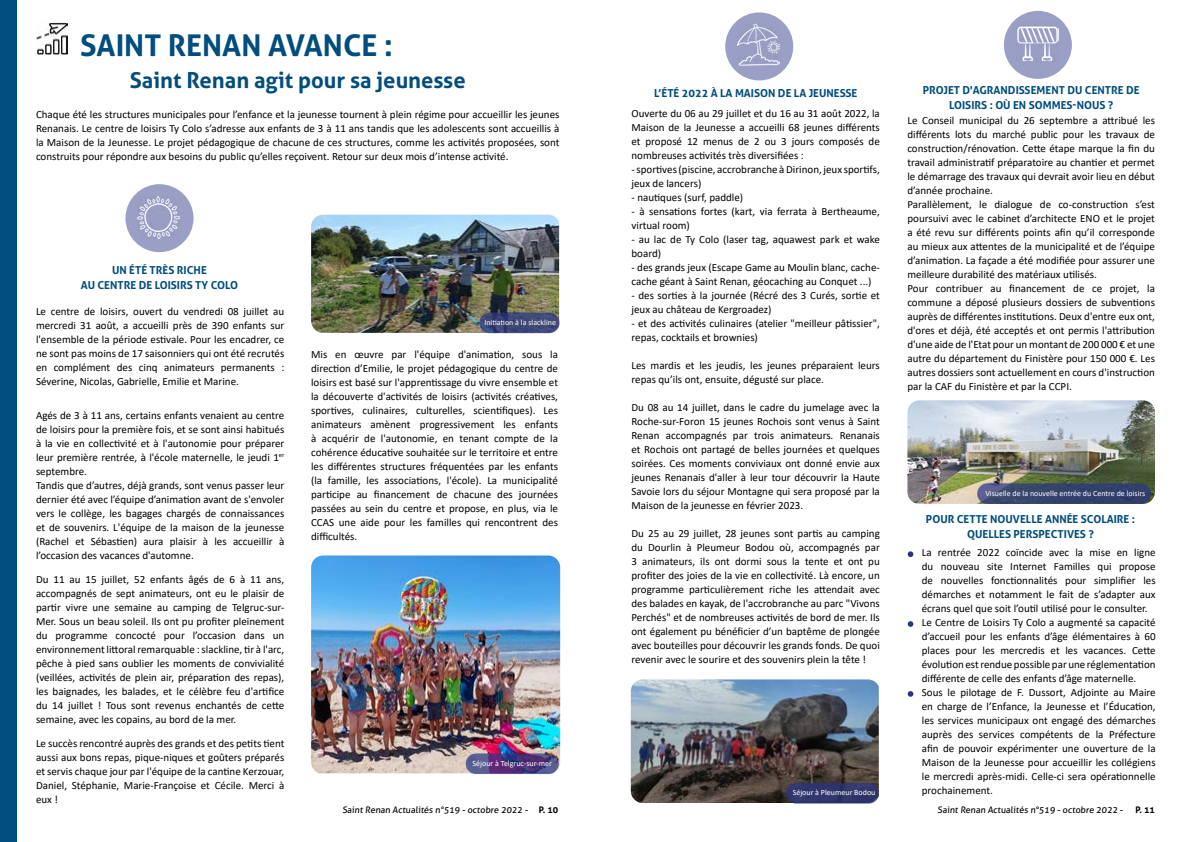
<style>
.page{position:relative;width:1191px;height:842px;background:#fff}
.page>*{position:absolute;margin:0;border:0;box-sizing:border-box;transform-origin:0 0}
.t1{font:700 30px "Aller";color:#004d7e}
.t2{font:700 22px "Aller";color:#004d7e}
.t3{font:11px/14px "Calibri";color:#000}
.t4{font:700 11px/15px "Aller";color:#004d7e;text-align:center}
.t5{font:9px "Aller";color:#000}
.t6{font:8px "Calibri";color:#fff}
.s1{font-weight:700}
</style>
<div class="page">
<svg style="left:907px;top:551px;width:6px;height:6px"></svg>
<svg style="left:907px;top:621px;width:6px;height:6px"></svg>
<svg style="left:907px;top:691px;width:6px;height:6px"></svg>
<div style="left:0;top:0;width:17px;height:842px;background:#004d7e"></div>
<img style="left:36px;top:23px;width:32px;height:32px">
<img style="left:311px;top:555px;width:249px;height:218px">
<img style="left:311px;top:215px;width:248px;height:118px">
<img style="left:907px;top:400px;width:248px;height:104px">
<img style="left:631px;top:679px;width:247px;height:124px">
<div style="left:125px;top:184px;width:68px;height:68px;background:#9aa0c5;border-radius:50%"></div>
<img style="left:138px;top:196px;width:42px;height:42px">
<div style="left:725px;top:12px;width:68px;height:68px;background:#9aa0c5;border-radius:50%"></div>
<div style="left:1003px;top:11px;width:68px;height:68px;background:#9aa0c5;border-radius:50%"></div>
<img style="left:737px;top:24px;width:42px;height:42px">
<img style="left:1016px;top:22px;width:42px;height:40px">
<svg style="left:479px;top:313px;width:80px;height:20px;background:#3d4676"></svg>
<svg style="left:466px;top:753px;width:93px;height:21px;background:#524180"></svg>
<div style="left:786px;top:783px;width:93px;height:21px;background:#30366b;border-radius:10px"></div>
<svg style="left:977px;top:483px;width:174px;height:21px;background:#38466e"></svg>
<h1 class="t1" style="left:80px;top:27px;width:314px">SAINT RENAN AVANCE :</h1>
<h2 class="t2" style="left:130px;top:66px;width:337px">Saint Renan agit pour sa jeunesse</h2>
<p class="t3" style="left:36px;top:107px;width:525px;text-align:justify">Chaque été les structures municipales pour l’enfance et la jeunesse tournent à plein régime pour accueillir les jeunes Renanais. Le centre de loisirs Ty Colo s’adresse aux enfants de 3 à 11 ans tandis que les adolescents sont accueillis à la Maison de la Jeunesse. Le projet pédagogique de chacune de ces structures, comme les activités proposées, sont construits pour répondre aux besoins du public qu’elles reçoivent. Retour sur deux mois d’intense activité.</p>
<p class="t4" style="left:81px;top:263px;width:159px">UN ÉTÉ TRÈS RICHE<br>AU CENTRE DE LOISIRS TY COLO</p>
<p class="t3" style="left:36px;top:304px;width:250px;text-align:justify">Le centre de loisirs, ouvert du vendredi 08 juillet au mercredi 31 août, a accueilli près de 390 enfants sur l'ensemble de la période estivale. Pour les encadrer, ce ne sont pas moins de 17 saisonniers qui ont été recrutés en complément des cinq animateurs permanents :<br>Séverine, Nicolas, Gabrielle, Emilie et Marine.</p>
<p class="t3" style="left:36px;top:408px;width:250px">Agés de 3 à 11 ans, certains enfants venaient au centre de loisirs pour la première fois, et se sont ainsi habitués à la vie en collectivité et à l'autonomie pour préparer leur première rentrée, à l'école maternelle, le jeudi 1<sup>er </sup>septembre.<br>Tandis que d’autres, déjà grands, sont venus passer leur dernier été avec l’équipe d’animation avant de s'envoler vers le collège, les bagages chargés de connaissances et de souvenirs. L'équipe de la maison de la jeunesse (Rachel et Sébastien) aura plaisir à les accueillir à l’occasion des vacances d'automne.</p>
<p class="t3" style="left:36px;top:572px;width:250px;text-align:justify">Du 11 au 15 juillet, 52 enfants âgés de 6 à 11 ans, accompagnés de sept animateurs, ont eu le plaisir de partir vivre une semaine au camping de Telgruc-sur-Mer. Sous un beau soleil. Ils ont pu profiter pleinement du programme concocté pour l’occasion dans un environnement littoral remarquable : slackline, tir à l'arc, pêche à pied sans oublier les moments de convivialité (veillées, activités de plein air, préparation des repas), les baignades, les balades, et le célèbre feu d'artifice du 14 juillet ! Tous sont revenus enchantés de cette semaine, avec les copains, au bord de la mer.</p>
<p class="t3" style="left:36px;top:736px;width:250px;text-align:justify">Le succès rencontré auprès des grands et des petits tient aussi aux bons repas, pique-niques et goûters préparés et servis chaque jour par l'équipe de la cantine Kerzouar, Daniel, Stéphanie, Marie-Françoise et Cécile. Merci à eux !</p>
<p class="t6" style="left:484px;top:317px;width:73px">Initiation à la slackline</p>
<p class="t3" style="left:311px;top:347px;width:248px;text-align:justify">Mis en œuvre par l'équipe d'animation, sous la direction d’Emilie, le projet pédagogique du centre de loisirs est basé sur l'apprentissage du vivre ensemble et la découverte d'activités de loisirs (activités créatives, sportives, culinaires, culturelles, scientifiques). Les animateurs amènent progressivement les enfants à acquérir de l'autonomie, en tenant compte de la cohérence éducative souhaitée sur le territoire et entre les différentes structures fréquentées par les enfants (la famille, les associations, l'école). La municipalité participe au financement de chacune des journées passées au sein du centre et propose, en plus, via le CCAS une aide pour les familles qui rencontrent des difficultés.</p>
<p class="t6" style="left:472px;top:757px;width:81px">Séjour à Telgruc-sur-mer</p>
<p class="t4" style="left:654px;top:85px;width:205px">L’ÉTÉ 2022 À LA MAISON DE LA JEUNESSE</p>
<p class="t4" style="left:922px;top:82px;width:218px">PROJET D'AGRANDISSEMENT DU CENTRE DE<br>LOISIRS : OÙ EN SOMMES-NOUS ?</p>
<p class="t3" style="left:631px;top:106px;width:250px;text-align:justify">Ouverte du 06 au 29 juillet et du 16 au 31 août 2022, la Maison de la Jeunesse a accueilli 68 jeunes différents et proposé 12 menus de 2 ou 3 jours composés de nombreuses activités très diversifiées :</p>
<p class="t3" style="left:631px;top:162px;width:250px">- sportives (piscine, accrobranche à Dirinon, jeux sportifs, jeux de lancers)</p>
<p class="t3" style="left:631px;top:190px;width:113px">- nautiques (surf, paddle)</p>
<p class="t3" style="left:631px;top:204px;width:250px">- à sensations fortes (kart, via ferrata à Bertheaume, virtual room)</p>
<p class="t3" style="left:631px;top:232px;width:250px">- au lac de Ty Colo (laser tag, aquawest park et wake board)</p>
<p class="t3" style="left:631px;top:260px;width:250px">- des grands jeux (Escape Game au Moulin blanc, cache&shy;cache géant à Saint Renan, géocaching au Conquet ...)</p>
<p class="t3" style="left:631px;top:288px;width:250px">- des sorties à la journée (Récré des 3 Curés, sortie et jeux au château de Kergroadez)</p>
<p class="t3" style="left:631px;top:316px;width:250px">- et des activités culinaires (atelier "meilleur pâtissier", repas, cocktails et brownies)</p>
<p class="t3" style="left:631px;top:358px;width:250px">Les mardis et les jeudis, les jeunes préparaient leurs repas qu’ils ont, ensuite, dégusté sur place.</p>
<p class="t3" style="left:631px;top:400px;width:250px;text-align:justify">Du 08 au 14 juillet, dans le cadre du jumelage avec la Roche-sur-Foron 15 jeunes Rochois sont venus à Saint Renan accompagnés par trois animateurs. Renanais et Rochois ont partagé de belles journées et quelques soirées. Ces moments conviviaux ont donné envie aux jeunes Renanais d'aller à leur tour découvrir la Haute Savoie lors du séjour Montagne qui sera proposé par la Maison de la jeunesse en février 2023.</p>
<p class="t3" style="left:631px;top:526px;width:250px;text-align:justify">Du 25 au 29 juillet, 28 jeunes sont partis au camping du Dourlin à Pleumeur Bodou où, accompagnés par 3 animateurs, ils ont dormi sous la tente et ont pu profiter des joies de la vie en collectivité. Là encore, un programme particulièrement riche les attendait avec des balades en kayak, de l'accrobranche au parc "Vivons Perchés" et de nombreuses activités de bord de mer. Ils ont également pu bénéficier d’un baptême de plongée avec bouteilles pour découvrir les grands fonds. De quoi revenir avec le sourire et des souvenirs plein la tête !</p>
<p class="t3" style="left:907px;top:113px;width:249px">Le Conseil municipal du 26 septembre a attribué les différents lots du marché public pour les travaux de construction/rénovation. Cette étape marque la fin du travail administratif préparatoire au chantier et permet le démarrage des travaux qui devrait avoir lieu en début d’année prochaine.<br>Parallèlement, le dialogue de co-construction s’est poursuivi avec le cabinet d’architecte ENO et le projet a été revu sur différents points afin qu’il corresponde au mieux aux attentes de la municipalité et de l’équipe d’animation. La façade a été modifiée pour assurer une meilleure durabilité des matériaux utilisés.<br>Pour contribuer au financement de ce projet, la commune a déposé plusieurs dossiers de subventions auprès de différentes institutions. Deux d'entre eux ont, d'ores et déjà, été acceptés et ont permis l'attribution d'une aide de l'Etat pour un montant de 200 000 € et une autre du département du Finistère pour 150 000 €. Les autres dossiers sont actuellement en cours d'instruction par la CAF du Finistère et par la CCPI.</p>
<p class="t6" style="left:985px;top:488px;width:161px">Visuelle de la nouvelle entrée du Centre de loisirs</p>
<p class="t4" style="left:926px;top:512px;width:211px">POUR CETTE NOUVELLE ANNÉE SCOLAIRE :<br>QUELLES PERSPECTIVES ?</p>
<p class="t3" style="left:921px;top:545px;width:235px">La rentrée 2022 coïncide avec la mise en ligne du nouveau site Internet Familles qui propose de nouvelles fonctionnalités pour simplifier les démarches et notamment le fait de s’adapter aux écrans quel que soit l’outil utilisé pour le consulter.<br>Le Centre de Loisirs Ty Colo a augmenté sa capacité d’accueil pour les enfants d’âge élémentaires à 60 places pour les mercredis et les vacances. Cette évolution est rendue possible par une réglementation différente de celle des enfants d’âge maternelle.<br>Sous le pilotage de F. Dussort, Adjointe au Maire en charge de l’Enfance, la Jeunesse et l’Éducation, les services municipaux ont engagé des démarches auprès des services compétents de la Préfecture afin de pouvoir expérimenter une ouverture de la Maison de la Jeunesse pour accueillir les collégiens le mercredi après-midi. Celle-ci sera opérationnelle prochainement.</p>
<p class="t6" style="left:792px;top:787px;width:84px">Séjour à Pleumeur Bodou</p>
<p class="t5" style="left:342px;top:804px;width:217px">Saint Renan Actualités n°519 - octobre 2022 - <span class="s1">P. 10</span></p>
<p class="t5" style="left:937px;top:804px;width:219px">Saint Renan Actualités n°519 - octobre 2022 - <span class="s1">P. 11</span></p>
</div>
